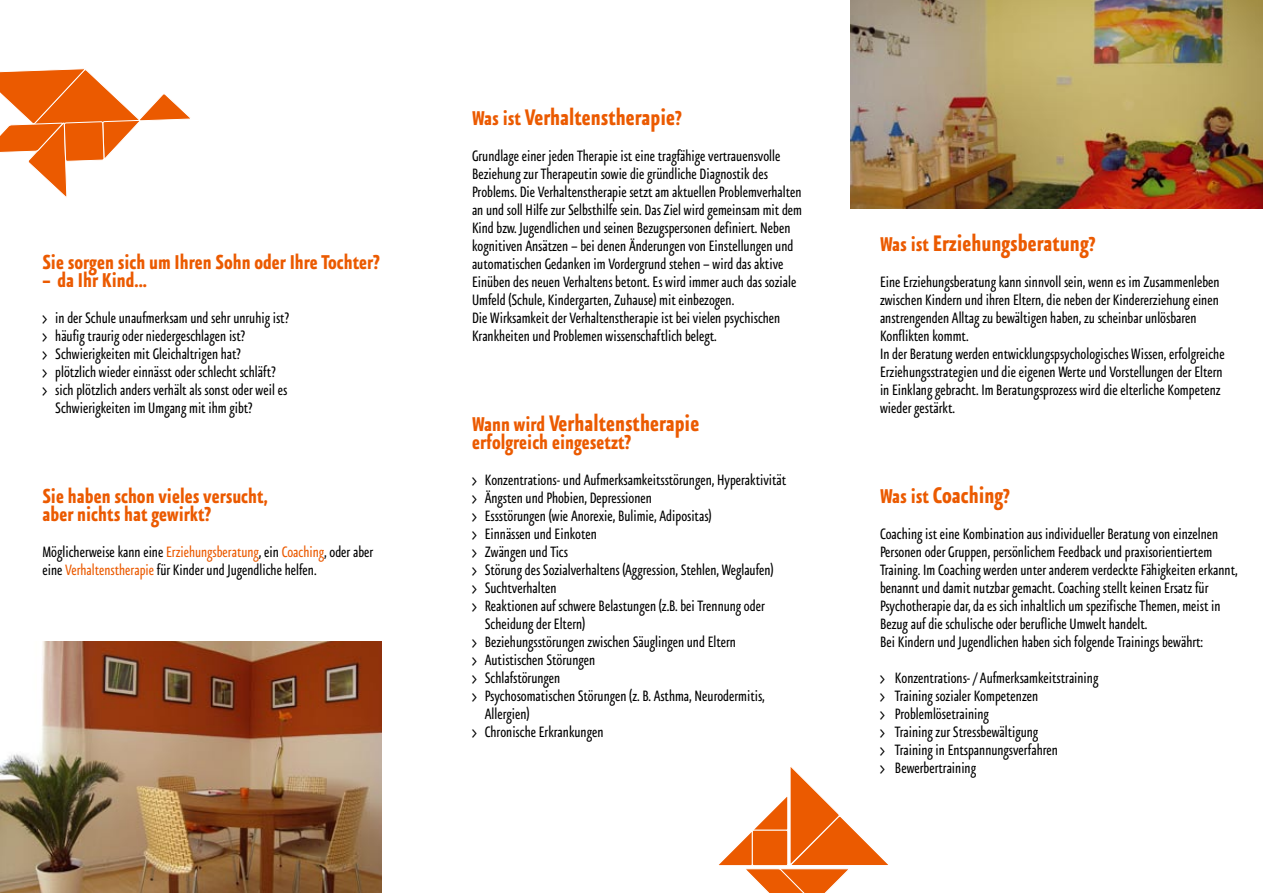
<style>
.page{position:relative;width:1263px;height:893px;background:#fff}
.page>*{position:absolute;margin:0;border:0;box-sizing:border-box;transform-origin:0 0}
.t1{font:700 27px "Eureka Sans CE Cond";color:#eb5a00}
.t2{font:700 24px/18px "Eureka Sans CE Cond";color:#eb5a00}
.t3{font:18px/18px "Eureka Sans CE Cond";color:#000}
.s1{color:#eb5a00}
.s2{font-size:24px}
</style>
<div class="page">
<svg style="left:718px;top:766px;width:170px;height:127px"></svg>
<img style="left:0;top:641px;width:382px;height:252px">
<img style="left:850px;top:0;width:413px;height:208px">
<svg style="left:0;top:68px;width:191px;height:129px"></svg>
<h2 class="t2" style="left:43px;top:254px;width:339px">Sie sorgen sich um Ihren Sohn oder Ihre Tochter?</h2>
<h2 class="t2" style="left:43px;top:272px;width:106px">– da Ihr Kind...</h2>
<p class="t3" style="left:43px;top:309px;width:248px">&gt; in der Schule unaufmerksam und sehr unruhig ist?</p>
<p class="t3" style="left:43px;top:327px;width:204px">&gt; häufig traurig oder niedergeschlagen ist?</p>
<p class="t3" style="left:43px;top:345px;width:200px">&gt; Schwierigkeiten mit Gleichaltrigen hat?</p>
<p class="t3" style="left:43px;top:363px;width:235px">&gt; plötzlich wieder einnässt oder schlecht schläft?</p>
<p class="t3" style="left:43px;top:381px;width:246px">&gt; sich plötzlich anders verhält als sonst oder weil es</p>
<p class="t3" style="left:55px;top:399px;width:199px">Schwierigkeiten im Umgang mit ihm gibt?</p>
<h2 class="t2" style="left:43px;top:488px;width:227px">Sie haben schon vieles versucht, aber nichts hat gewirkt?</h2>
<p class="t3" style="left:43px;top:543px;width:332px">Möglicherweise kann eine <span class="s1">Erziehungsberatung</span>, ein <span class="s1">Coaching</span>, oder aber eine <span class="s1">Verhaltenstherapie</span> für Kinder und Jugendliche helfen.</p>
<h1 class="t1" style="left:472px;top:103px;width:211px"><span class="s2">Was ist</span> Verhaltenstherapie<span class="s2">?</span></h1>
<p class="t3" style="left:472px;top:147px;width:332px">Grundlage einer jeden Therapie ist eine tragfähige vertrauensvolle Beziehung zur Therapeutin sowie die gründliche Diagnostik des Problems. Die Verhaltenstherapie setzt am aktuellen Problemverhalten an und soll Hilfe zur Selbsthilfe sein. Das Ziel wird gemeinsam mit dem Kind bzw. Jugendlichen und seinen Bezugspersonen definiert. Neben kognitiven Ansätzen – bei denen Änderungen von Einstellungen und automatischen Gedanken im Vordergrund stehen – wird das aktive Einüben des neuen Verhaltens betont. Es wird immer auch das soziale Umfeld (Schule, Kindergarten, Zuhause) mit einbezogen.<br>Die Wirksamkeit der Verhaltenstherapie ist bei vielen psychischen Krankheiten und Problemen wissenschaftlich belegt.</p>
<h1 class="t1" style="left:472px;top:409px;width:229px"><span class="s2">Wann wird</span> Verhaltenstherapie</h1>
<h2 class="t2" style="left:472px;top:434px;width:161px">erfolgreich eingesetzt?</h2>
<p class="t3" style="left:472px;top:471px;width:316px">&gt; Konzentrations- und Aufmerksamkeitsstörungen, Hyperaktivität</p>
<p class="t3" style="left:472px;top:489px;width:181px">&gt; Ängsten und Phobien, Depressionen</p>
<p class="t3" style="left:472px;top:507px;width:241px">&gt; Essstörungen (wie Anorexie, Bulimie, Adipositas)</p>
<p class="t3" style="left:472px;top:525px;width:126px">&gt; Einnässen und Einkoten</p>
<p class="t3" style="left:472px;top:543px;width:97px">&gt; Zwängen und Tics</p>
<p class="t3" style="left:472px;top:561px;width:303px">&gt; Störung des Sozialverhaltens (Aggression, Stehlen, Weglaufen)</p>
<p class="t3" style="left:472px;top:579px;width:86px">&gt; Suchtverhalten</p>
<p class="t3" style="left:472px;top:597px;width:294px">&gt; Reaktionen auf schwere Belastungen (z.B. bei Trennung oder</p>
<p class="t3" style="left:485px;top:615px;width:102px">Scheidung der Eltern)</p>
<p class="t3" style="left:472px;top:633px;width:265px">&gt; Beziehungsstörungen zwischen Säuglingen und Eltern</p>
<p class="t3" style="left:472px;top:651px;width:125px">&gt; Autistischen Störungen</p>
<p class="t3" style="left:472px;top:669px;width:90px">&gt; Schlafstörungen</p>
<p class="t3" style="left:472px;top:687px;width:294px">&gt; Psychosomatischen Störungen (z. B. Asthma, Neurodermitis,</p>
<p class="t3" style="left:485px;top:705px;width:46px">Allergien)</p>
<p class="t3" style="left:472px;top:723px;width:133px">&gt; Chronische Erkrankungen</p>
<h1 class="t1" style="left:880px;top:229px;width:217px"><span class="s2">Was ist</span> Erziehungsberatung<span class="s2">?</span></h1>
<p class="t3" style="left:880px;top:273px;width:346px">Eine Erziehungsberatung kann sinnvoll sein, wenn es im Zusammenleben zwischen Kindern und ihren Eltern, die neben der Kindererziehung einen anstrengenden Alltag zu bewältigen haben, zu scheinbar unlösbaren Konflikten kommt.<br>In der Beratung werden entwicklungspsychologisches Wissen, erfolgreiche Erziehungsstrategien und die eigenen Werte und Vorstellungen der Eltern in Einklang gebracht. Im Beratungsprozess wird die elterliche Kompetenz wieder gestärkt.</p>
<h1 class="t1" style="left:880px;top:481px;width:132px"><span class="s2">Was ist</span> Coaching<span class="s2">?</span></h1>
<p class="t3" style="left:880px;top:525px;width:359px">Coaching ist eine Kombination aus individueller Beratung von einzelnen Personen oder Gruppen, persönlichem Feedback und praxisorientiertem Training. Im Coaching werden unter anderem verdeckte Fähigkeiten erkannt, benannt und damit nutzbar gemacht. Coaching stellt keinen Ersatz für Psychotherapie dar, da es sich inhaltlich um spezifische Themen, meist in Bezug auf die schulische oder berufliche Umwelt handelt.<br>Bei Kindern und Jugendlichen haben sich folgende Trainings bewährt:</p>
<p class="t3" style="left:880px;top:669px;width:220px">&gt; Konzentrations- / Aufmerksamkeitstraining &gt; Training sozialer Kompetenzen<br>&gt; Problemlösetraining<br>&gt; Training zur Stressbewältigung<br>&gt; Training in Entspannungsverfahren<br>&gt; Bewerbertraining</p>
</div>
